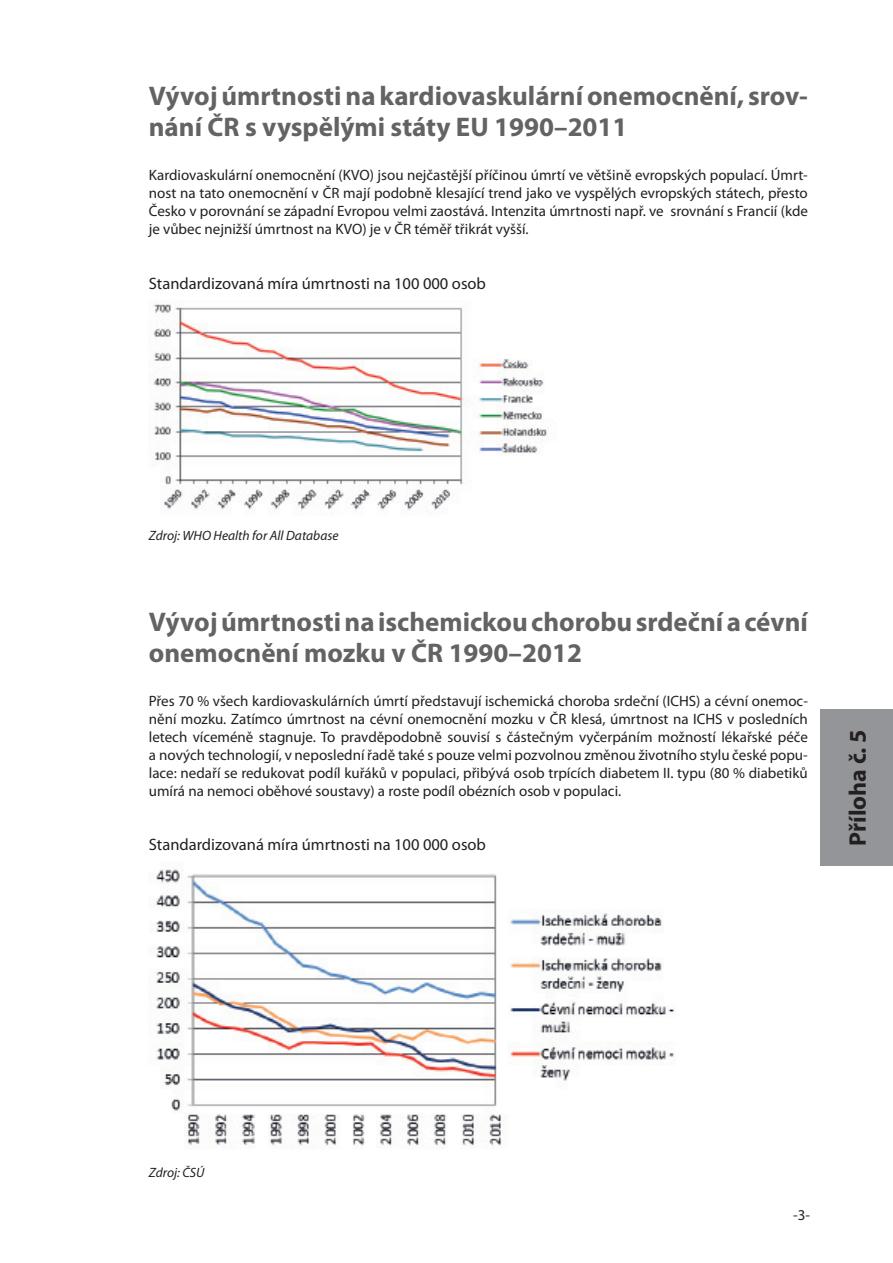
<style>
.page{position:relative;width:893px;height:1263px;background:#fff}
.page>*{position:absolute;margin:0;border:0;box-sizing:border-box;transform-origin:0 0}
.t1{font:700 27px/31px "Myriad Pro";color:#636366}
.t2{font:700 24px "Myriad Pro";color:#231f20}
.t3{font:16.5px "Myriad Pro";color:#231f20}
.t4{font:15px/18px "Myriad Pro";color:#231f20;text-align:justify}
.t5{font:italic 13.5px "Myriad Pro";color:#231f20}
</style>
<div class="page">
<div style="left:821px;top:709px;width:72px;height:157px;background:#939598"></div>
<img style="left:153px;top:304px;width:395px;height:210px">
<img style="left:154px;top:869px;width:521px;height:279px">
<h1 class="t1" style="left:149px;top:80px;width:661px">vývoj úmrtnosti na kardiovaskulární onemocnění, srov&shy;nání Čr s vyspělými státy EU 1990–2011</h1>
<p class="t4" style="left:149px;top:166px;width:661px">Kardiovaskulární onemocnění (KVO) jsou nejčastější příčinou úmrtí ve většině evropských populací. Úmrt&shy;nost na tato onemocnění v ČR mají podobně klesající trend jako ve vyspělých evropských státech, přesto Česko v porovnání se západní Evropou velmi zaostává. Intenzita úmrtnosti např. ve srovnání s Francií (kde je vůbec nejnižší úmrtnost na KVO) je v ČR téměř třikrát vyšší.</p>
<p class="t3" style="left:149px;top:273px;width:339px">Standardizovaná míra úmrtnosti na 100 000 osob</p>
<p class="t5" style="left:149px;top:527px;width:191px">Zdroj: WHO Health for All Database</p>
<h1 class="t1" style="left:149px;top:605px;width:661px">vývoj úmrtnosti na ischemickou chorobu srdeční a cévní onemocnění mozku v Čr 1990–2012</h1>
<p class="t4" style="left:149px;top:691px;width:661px">Přes 70 % všech kardiovaskulárních úmrtí představují ischemická choroba srdeční (ICHS) a cévní onemoc&shy;nění mozku. Zatímco úmrtnost na cévní onemocnění mozku v ČR klesá, úmrtnost na ICHS v posledních letech víceméně stagnuje. To pravděpodobně souvisí s částečným vyčerpáním možností lékařské péče a nových technologií, v neposlední řadě také s pouze velmi pozvolnou změnou životního stylu české popu&shy;lace: nedaří se redukovat podíl kuřáků v populaci, přibývá osob trpících diabetem II. typu (80 % diabetiků umírá na nemoci oběhové soustavy) a roste podíl obézních osob v populaci.</p>
<p class="t3" style="left:149px;top:835px;width:339px">Standardizovaná míra úmrtnosti na 100 000 osob</p>
<h2 class="t2" style="left:842px;top:846px;width:118px;rotate:-90deg">Příloha č. 5</h2>
<p class="t5" style="left:149px;top:1164px;width:57px">Zdroj: ČSÚ</p>
<p class="t4" style="left:793px;top:1205px;width:18px">-3-</p>
</div>
